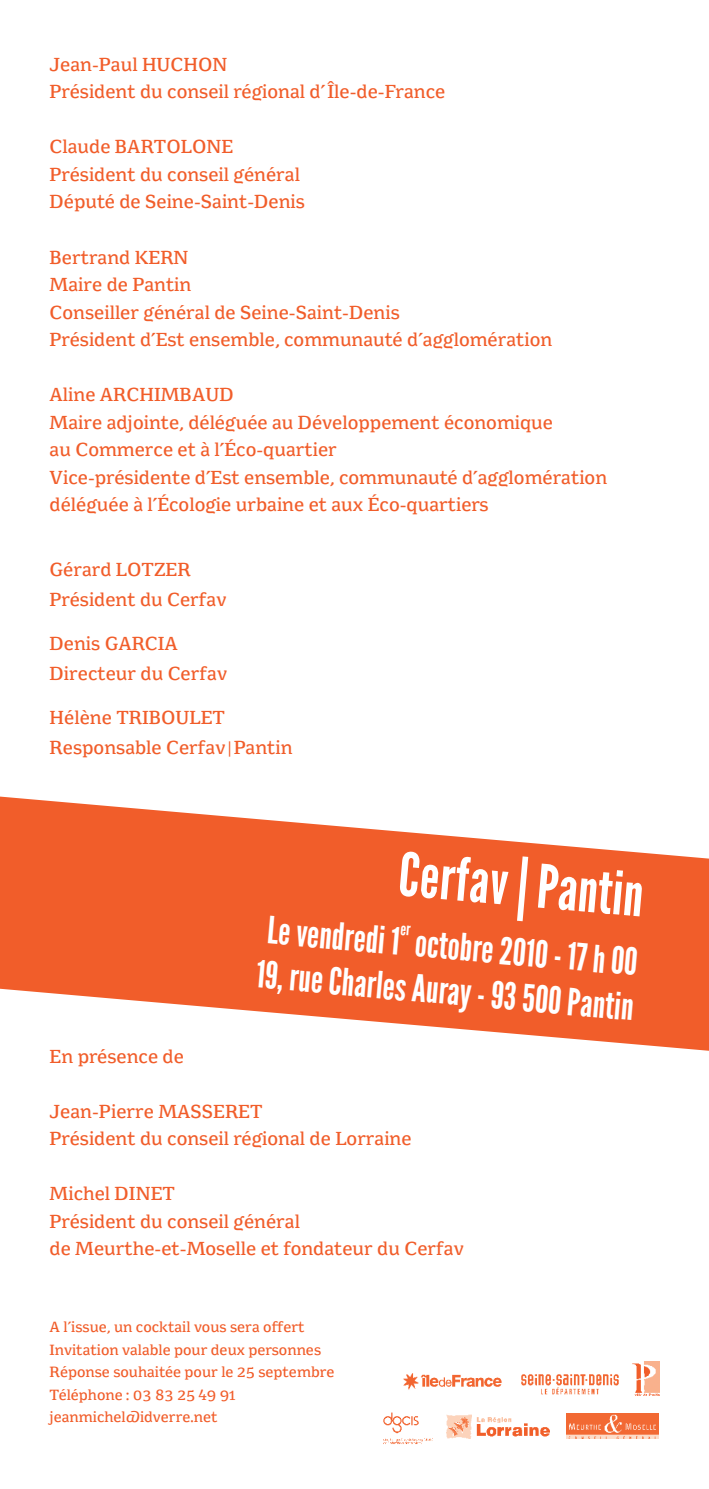
<style>
.page{position:relative;width:709px;height:1489px;background:#fff}
.page>*{position:absolute;margin:0;border:0;box-sizing:border-box;transform-origin:0 0}
.t1{font:60px "League Gothic";color:#fff}
.t2{font:37.5px "League Gothic";color:#fff}
.t3{font:17.5px/27.5px "Minuscule 5";color:#f15d2a}
.t4{font:13.75px "Minuscule 5";color:#f15d2a}
.s1{font-family:"Arno Pro";font-weight:600;font-size:15px}
</style>
<div class="page">
<svg style="left:0;top:796px;width:709px;height:254px;fill:#f15d2a"></svg>
<img style="left:383px;top:1412px;width:71px;height:32px">
<img style="left:403px;top:1373px;width:99px;height:17px">
<img style="left:446px;top:1413px;width:103px;height:24px">
<img style="left:566px;top:1413px;width:93px;height:25px">
<img style="left:521px;top:1374px;width:98px;height:21px">
<img style="left:632px;top:1361px;width:27px;height:34px">
<svg style="left:400px;top:925px;width:11px;height:10px"></svg>
<p class="t3" style="left:50px;top:50px;width:179px">Jean-Paul Huchon</p>
<p class="t3" style="left:50px;top:78px;width:397px">Président du conseil régional d’ Île-de-France</p>
<p class="t3" style="left:50px;top:133px;width:185px">Claude Bartolone</p>
<p class="t3" style="left:50px;top:160px;width:252px">Président du conseil général</p>
<p class="t3" style="left:50px;top:188px;width:257px">Député de Seine-Saint-Denis</p>
<p class="t3" style="left:50px;top:243px;width:140px">Bertrand Kern</p>
<p class="t3" style="left:50px;top:270px;width:143px">Maire de Pantin</p>
<p class="t3" style="left:50px;top:298px;width:352px">Conseiller général de Seine-Saint-Denis</p>
<p class="t3" style="left:50px;top:325px;width:504px">Président d’Est ensemble, communauté d’agglomération</p>
<p class="t3" style="left:50px;top:380px;width:182px">Aline Archimbaud</p>
<p class="t3" style="left:50px;top:408px;width:505px">Maire adjointe, déléguée au Développement économique</p>
<p class="t3" style="left:50px;top:435px;width:289px">au Commerce et à l’Éco-quartier</p>
<p class="t3" style="left:50px;top:463px;width:559px">Vice-présidente d’Est ensemble, communauté d’agglomération déléguée à l’Écologie urbaine et aux Éco-quartiers</p>
<p class="t3" style="left:50px;top:555px;width:80px">Gérard LOT</p>
<p class="t3" style="left:154px;top:555px;width:25px">ZER</p>
<p class="t3" style="left:50px;top:585px;width:178px">Président du Cerfav</p>
<p class="t3" style="left:50px;top:629px;width:82px">Denis GARCIA</p>
<p class="t3" style="left:50px;top:659px;width:179px">Directeur du Cerfav</p>
<p class="t3" style="left:50px;top:703px;width:79px">Hélène TRI</p>
<p class="t3" style="left:149px;top:703px;width:26px">BOULET</p>
<p class="t3" style="left:50px;top:733px;width:244px">Responsable Cerfav<span class="s1">|</span>Pantin</p>
<p class="t1" style="left:402px;top:839px;width:247px;rotate:5deg">Cerfav | Pantin</p>
<p class="t2" style="left:269px;top:908px;width:373px;rotate:5deg">Le vendredi 1 octobre 2010 - 17 h 00</p>
<p class="t2" style="left:258px;top:952px;width:380px;rotate:5deg">19, rue Charles Auray - 93 500 Pantin</p>
<p class="t3" style="left:50px;top:1042px;width:136px">En présence de</p>
<p class="t3" style="left:50px;top:1097px;width:177px">Jean-Pierre MASSERET</p>
<p class="t3" style="left:50px;top:1124px;width:363px">Président du conseil régional de Lorraine</p>
<p class="t3" style="left:50px;top:1179px;width:92px">Michel DINET</p>
<p class="t3" style="left:50px;top:1207px;width:415px">Président du conseil général<br>de Meurthe-et-Moselle et fondateur du Cerfav</p>
<p class="t4" style="left:50px;top:1317px;width:256px">A l’issue, un cocktail vous sera offert</p>
<p class="t4" style="left:50px;top:1339px;width:273px">Invitation valable pour deux personnes</p>
<p class="t4" style="left:50px;top:1362px;width:286px">Réponse souhaitée pour le 25 septembre</p>
<p class="t4" style="left:50px;top:1384px;width:188px">Téléphone : 03 83 25 49 91</p>
<p class="t4" style="left:50px;top:1407px;width:169px">jeanmichel@idverre.net</p>
</div>
